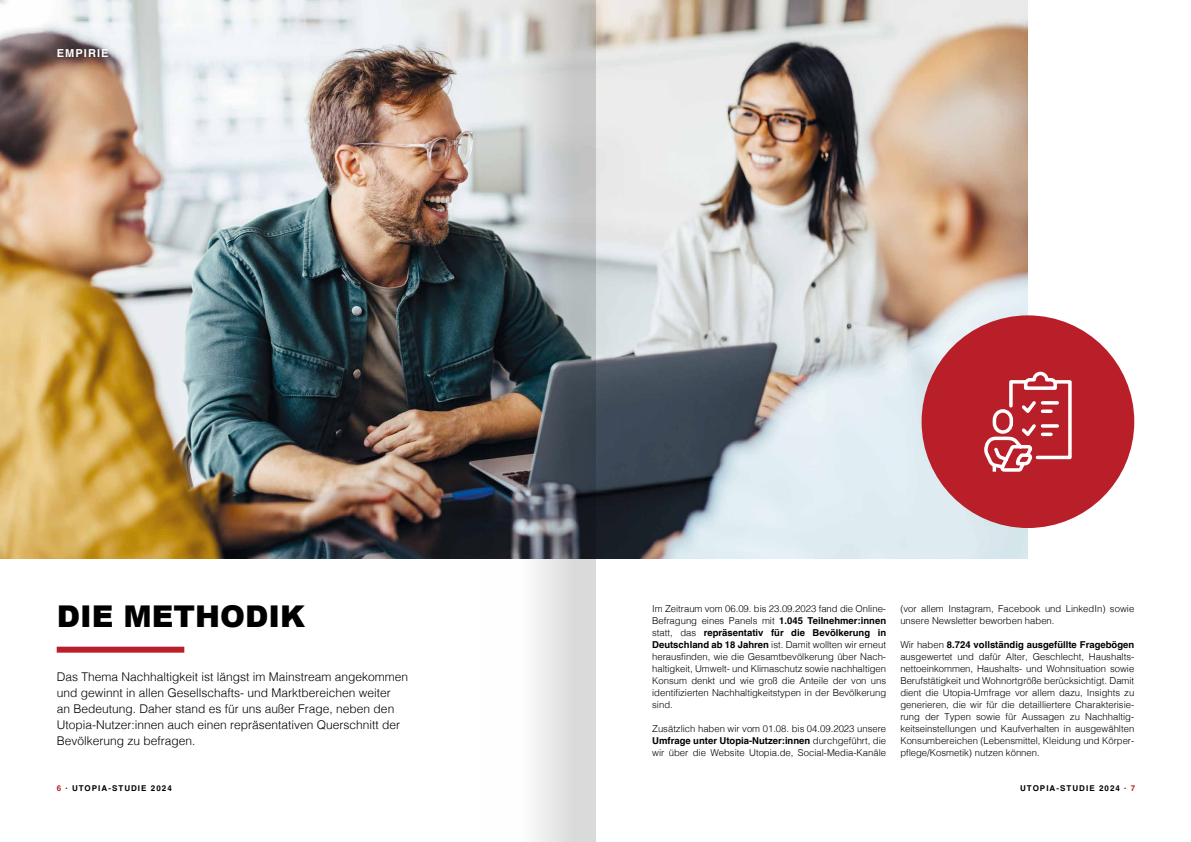
<style>
.page{position:relative;width:1191px;height:842px;background:#fff}
.page>*{position:absolute;margin:0;border:0;box-sizing:border-box;transform-origin:0 0}
.t1{font:900 30px "Arial";color:#000}
.t2{font:300 12px/16px "Helvetica";color:#000}
.t3{font:700 11px "Helvetica";letter-spacing:.1em;color:#fff}
.t4{font:300 9.5px/12px "Helvetica";color:#000;text-align:justify}
.t5{font:700 8px "Helvetica";letter-spacing:.13em;color:#000}
.s1{font-weight:700}
.s2{color:#b91f29}
</style>
<div class="page">
<img style="left:0;top:0;width:1028px;height:558px">
<div style="left:57px;top:647px;width:127px;height:6px;background:#b91f29"></div>
<div style="left:921px;top:315px;width:213px;height:213px;background:#b91f29;border-radius:50%"></div>
<svg style="left:984px;top:371px;width:88px;height:101px"></svg>
<svg style="left:482px;top:0;width:113px;height:842px"></svg>
<p class="t3" style="left:57px;top:46px;width:53px">EMPIRIE</p>
<h1 class="t1" style="left:57px;top:594px;width:250px">DIE METHODIK</h1>
<p class="t2" style="left:57px;top:668px;width:353px">Das Thema Nachhaltigkeit ist längst im Mainstream angekommen und gewinnt in allen Gesellschafts- und Marktbereichen weiter<br>an Bedeutung. Daher stand es für uns außer Frage, neben den Utopia-Nutzer:innen auch einen repräsentativen Querschnitt der Bevölkerung zu befragen.</p>
<p class="t4" style="left:652px;top:602px;width:235px">Im Zeitraum vom 06.09. bis 23.09.2023 fand die Online-Befragung eines Panels mit <span class="s1">1.045 Teilnehmer:innen </span>statt, das <span class="s1">repräsentativ für die Bevölkerung in Deutschland ab 18 Jahren</span> ist. Damit wollten wir erneut herausfinden, wie die Gesamtbevölkerung über Nach&shy;haltigkeit, Umwelt- und Klimaschutz sowie nachhaltigen Konsum denkt und wie groß die Anteile der von uns identifizierten Nachhaltigkeitstypen in der Bevölkerung sind.</p>
<p class="t4" style="left:652px;top:722px;width:235px">Zusätzlich haben wir vom 01.08. bis 04.09.2023 unsere <span class="s1">Umfrage unter Utopia-Nutzer:innen</span> durchgeführt, die wir über die Website Utopia.de, Social-Media-Kanäle</p>
<p class="t4" style="left:900px;top:602px;width:235px">(vor allem Instagram, Facebook und LinkedIn) sowie unsere Newsletter beworben haben.</p>
<p class="t4" style="left:900px;top:638px;width:235px">Wir haben <span class="s1">8.724 vollständig ausgefüllte Fragebögen </span>ausgewertet und dafür Alter, Geschlecht, Haushalts&shy;nettoeinkommen, Haushalts- und Wohnsituation sowie Berufstätigkeit und Wohnortgröße berücksichtigt. Damit dient die Utopia-Umfrage vor allem dazu, Insights zu generieren, die wir für die detailliertere Charakterisie&shy;rung der Typen sowie für Aussagen zu Nachhaltig&shy;keitseinstellungen und Kaufverhalten in ausgewählten Konsumbereichen (Lebensmittel, Kleidung und Körper&shy;pflege/Kosmetik) nutzen können.</p>
<p class="t5" style="left:57px;top:784px;width:117px"><span class="s2">6</span> · UTOPIA-STUDIE 2024</p>
<p class="t5" style="left:1020px;top:784px;width:117px">UTOPIA-STUDIE 2024 · <span class="s2">7</span></p>
</div>
